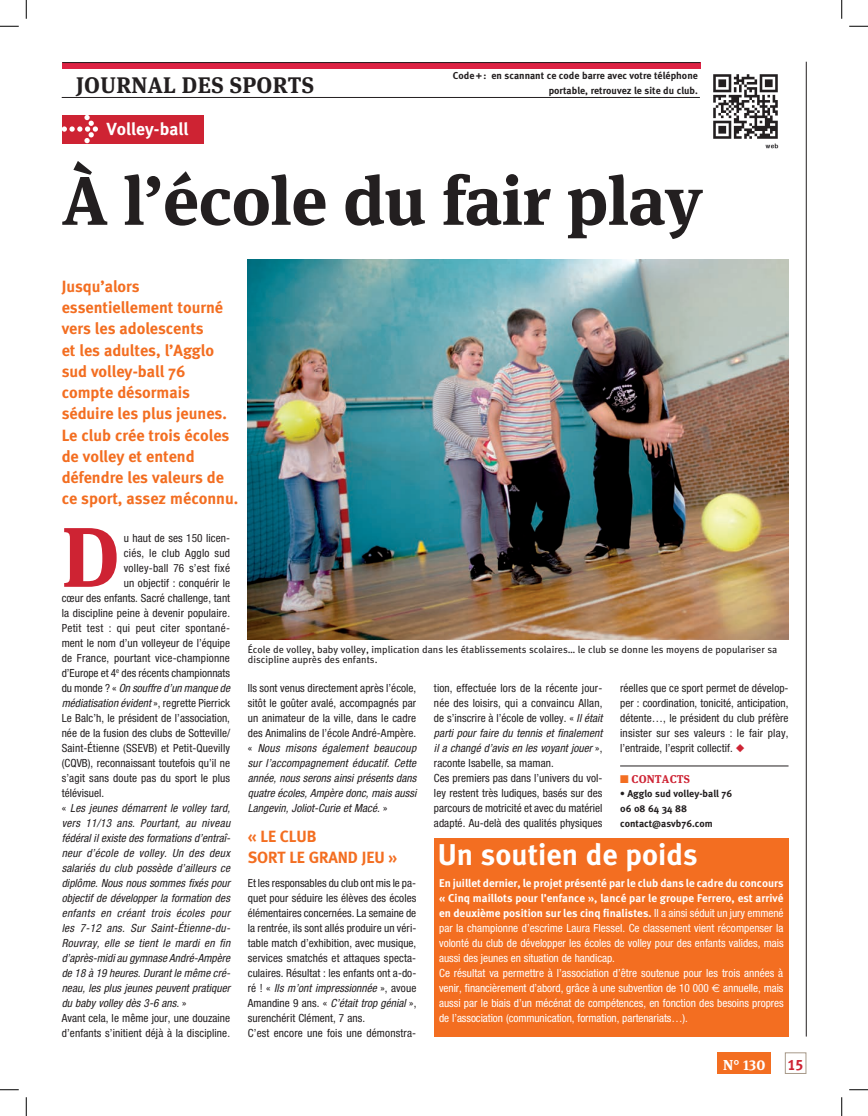
<style>
.page{position:relative;width:868px;height:1116px;background:#fff}
.page>*{position:absolute;margin:0;border:0;box-sizing:border-box;transform-origin:0 0}
.t1{font:700 84.5px "Meta Serif OT";color:#ce2333}
.t2{font:700 68.75px "Meta Serif OT";color:#231f20}
.t3{font:700 30px "Meta";color:#fff}
.t4{font:700 22.5px "Meta Serif OT";letter-spacing:.015em;color:#231f20}
.t5{font:700 17.5px "Meta";letter-spacing:.005em;color:#fff}
.t6{font:700 16.25px/21.2px "Meta";color:#f36e21}
.t7{font:15px "Meta Bold LF Caps";color:#ce2333}
.t8{font:700 14.38px "Meta Serif OT";color:#fff}
.t9{font:condensed 11.25px/15px "Helvetica Neue";letter-spacing:.005em;color:#231f20}
.t10{font:italic condensed 11.25px/15px "Helvetica Neue";letter-spacing:.005em;color:#231f20;text-align:justify}
.t11{font:condensed 11.25px/15px "Helvetica Neue";letter-spacing:-.005em;color:#fff}
.t12{font:700 11.25px/15px "Meta";letter-spacing:.005em;color:#fff;text-align:justify}
.t13{font:italic condensed 11.25px "Helvetica Neue";letter-spacing:.03em;color:#231f20}
.t14{font:italic condensed 11.25px "Helvetica Neue";letter-spacing:.025em;color:#231f20}
.t15{font:condensed 11.25px "Helvetica Neue";letter-spacing:.025em;color:#231f20}
.t16{font:700 11.25px "Meta Serif OT";letter-spacing:.015em;color:#ce2333}
.t17{font:10px/10px "Meta";letter-spacing:.005em;color:#231f20}
.t18{font:700 10px/15px "Meta";letter-spacing:.005em;color:#231f20}
.s1{font-style:normal}
.s2{font-style:italic}
.s3{font-family:"Helvetica Neue";font-weight:400;font-stretch:condensed}
.s4{font-family:"Euro Sans";font-stretch:normal}
</style>
<div class="page">
<hr style="left:805px;top:62px;width:1px;height:974px;background:#231f20">
<div style="left:717px;top:1052px;width:53px;height:21px;background:#f36e21"></div>
<div style="left:785px;top:1052px;width:21px;height:21px;border:1px solid #a79989"></div>
<div style="left:62px;top:115px;width:141px;height:28px;background:#ce2333"></div>
<svg style="left:62px;top:115px;width:36px;height:28px"></svg>
<hr style="left:620px;top:765px;width:168px;height:1px;background:#231f20">
<img style="left:247px;top:259px;width:541px;height:381px">
<div style="left:434px;top:838px;width:354px;height:198px;background:#f36e21"></div>
<div style="left:62px;top:63px;width:727px;height:7px;background:#dd2243"></div>
<hr style="left:62px;top:62px;width:638px;height:1px;background:#231f20">
<img style="left:701px;top:63px;width:88px;height:86px">
<hr style="left:62px;top:97px;width:637px;height:1px;background:#231f20">
<svg style="left:0;top:25px;width:19px;height:2px"></svg>
<svg style="left:849px;top:25px;width:18px;height:2px"></svg>
<svg style="left:0;top:1089px;width:19px;height:1px"></svg>
<svg style="left:849px;top:1089px;width:18px;height:1px"></svg>
<svg style="left:25px;top:0;width:2px;height:19px"></svg>
<svg style="left:25px;top:1097px;width:2px;height:18px"></svg>
<svg style="left:841px;top:0;width:1px;height:19px"></svg>
<svg style="left:841px;top:1097px;width:1px;height:18px"></svg>
<h3 class="t4" style="left:76px;top:72px;width:240px">JOURNAL DES SPORTS</h3>
<p class="t18" style="left:453px;top:68px;width:246px;text-align:right">Code+: en scannant ce code barre avec votre téléphone portable, retrouvez le site du club.</p>
<h3 class="t5" style="left:107px;top:118px;width:83px">Volley-ball</h3>
<h2 class="t2" style="left:62px;top:159px;width:642px">À L’ÉCOLE DU FAIR PLAY</h2>
<p class="t6" style="left:62px;top:275px;width:178px">Jusqu’alors essentiellement tourné vers les adolescents<br>et les adultes, l’Agglo sud volley-ball 76 compte désormais séduire les plus jeunes.<br>Le club crée trois écoles de volley et entend défendre les valeurs de ce sport, assez méconnu.</p>
<h1 class="t1" style="left:62px;top:505px;width:54px">D</h1>
<p class="t9" style="left:124px;top:530px;width:108px">u haut de ses 150 licen-</p>
<p class="t15" style="left:124px;top:546px;width:108px">ciés, le club Agglo sud</p>
<p class="t9" style="left:124px;top:560px;width:108px">volley-ball 76 s’est fixé</p>
<p class="t9" style="left:124px;top:575px;width:108px">un objectif : conquérir le</p>
<p class="t9" style="left:62px;top:590px;width:170px">cœur des enfants. Sacré challenge, tant</p>
<p class="t9" style="left:62px;top:605px;width:170px">la discipline peine à devenir populaire.</p>
<p class="t15" style="left:62px;top:621px;width:170px">Petit test : qui peut citer spontané-</p>
<p class="t9" style="left:62px;top:635px;width:170px">ment le nom d’un volleyeur de l’équipe</p>
<p class="t9" style="left:62px;top:650px;width:170px">de France, pourtant vice-championne</p>
<p class="t9" style="left:62px;top:665px;width:170px">d’Europe et 4<sup>e</sup> des récents championnats</p>
<p class="t10" style="left:62px;top:680px;width:170px"><span class="s1">du monde ? «</span> On souffre d’un manque de</p>
<p class="t10" style="left:62px;top:695px;width:170px">médiatisation évident <span class="s1">», regrette Pierrick</span></p>
<p class="t9" style="left:62px;top:710px;width:170px">Le Balc’h, le président de l’association,</p>
<p class="t9" style="left:62px;top:725px;width:170px">née de la fusion des clubs de Sotteville/</p>
<p class="t9" style="left:62px;top:740px;width:170px">Saint-Étienne (SSEVB) et Petit-Quevilly</p>
<p class="t9" style="left:62px;top:755px;width:170px">(CQVB), reconnaissant toutefois qu’il ne</p>
<p class="t9" style="left:62px;top:770px;width:170px">s’agit sans doute pas du sport le plus</p>
<p class="t9" style="left:62px;top:785px;width:44px">télévisuel.</p>
<p class="t10" style="left:62px;top:800px;width:170px"><span class="s1">«</span> Les jeunes démarrent le volley tard,</p>
<p class="t14" style="left:62px;top:816px;width:170px">vers 11/13 ans. Pourtant, au niveau</p>
<p class="t10" style="left:62px;top:830px;width:170px">fédéral il existe des formations d’entraî-</p>
<p class="t14" style="left:62px;top:846px;width:170px">neur d’école de volley. Un des deux</p>
<p class="t10" style="left:62px;top:860px;width:170px">salariés du club possède d’ailleurs ce</p>
<p class="t10" style="left:62px;top:875px;width:170px">diplôme. Nous nous sommes fixés pour</p>
<p class="t10" style="left:62px;top:890px;width:170px">objectif de développer la formation des</p>
<p class="t13" style="left:62px;top:906px;width:170px">enfants en créant trois écoles pour</p>
<p class="t13" style="left:62px;top:921px;width:170px">les 7-12 ans. Sur Saint-Étienne-du-</p>
<p class="t10" style="left:62px;top:935px;width:170px">Rouvray, elle se tient le mardi en fin</p>
<p class="t10" style="left:62px;top:950px;width:170px">d’après-midi au gymnase André-Ampère</p>
<p class="t10" style="left:62px;top:965px;width:170px">de 18 à 19 heures. Durant le même cré-</p>
<p class="t10" style="left:62px;top:980px;width:170px">neau, les plus jeunes peuvent pratiquer</p>
<p class="t10" style="left:62px;top:995px;width:126px">du baby volley dès 3-6 ans. <span class="s1">»</span></p>
<p class="t9" style="left:62px;top:1010px;width:170px">Avant cela, le même jour, une douzaine</p>
<p class="t9" style="left:62px;top:1025px;width:170px">d’enfants s’initient déjà à la discipline.</p>
<p class="t17" style="left:248px;top:644px;width:531px">École de volley, baby volley, implication dans les établissements scolaires… le club se donne les moyens de populariser sa discipline auprès des enfants.</p>
<p class="t10" style="left:248px;top:680px;width:170px"><span class="s1">Ils sont venus directement après l’école, sitôt le goûter avalé, accompagnés par un animateur de la ville, dans le cadre des Animalins de l’école André-Ampère. «</span> Nous misons également beaucoup sur l’accompagnement éducatif. Cette année, nous serons ainsi présents dans quatre écoles, Ampère donc, mais aussi Langevin, Joliot-Curie et Macé. <span class="s1">»</span></p>
<h3 class="t6" style="left:248px;top:825px;width:151px">« Le club<br>sort le grand jeu »</h3>
<p class="t9" style="left:248px;top:875px;width:170px">Et les responsables du club ont mis le pa&shy;quet pour séduire les élèves des écoles élémentaires concernées. La semaine de la rentrée, ils sont allés produire un véri&shy;table match d’exhibition, avec musique, services smatchés et attaques specta&shy;culaires. Résultat : les enfants ont a-do&shy;ré ! « <span class="s2">Ils m’ont impressionnée</span> », avoue Amandine 9 ans. « <span class="s2">C’était trop génial</span> », surenchérit Clément, 7 ans.<br>C’est encore une fois une démonstra-</p>
<p class="t9" style="left:434px;top:680px;width:170px">tion, effectuée lors de la récente jour&shy;née des loisirs, qui a convaincu Allan, de s’inscrire à l’école de volley. « <span class="s2">Il était parti pour faire du tennis et finalement il a changé d’avis en les voyant jouer</span> », raconte Isabelle, sa maman.<br>Ces premiers pas dans l’univers du vol&shy;ley restent très ludiques, basés sur des parcours de motricité et avec du matériel adapté. Au-delà des qualités physiques</p>
<p class="t9" style="left:620px;top:680px;width:170px;text-align:justify">réelles que ce sport permet de dévelop&shy;per : coordination, tonicité, anticipation, détente…, le président du club préfère insister sur ses valeurs : le fair play, l’entraide, l’esprit collectif.</p>
<p class="t16" style="left:631px;top:772px;width:60px">CONTACTS</p>
<p class="t18" style="left:620px;top:785px;width:114px">• Agglo sud volley-ball 76<br>06 08 64 34 88 contact@asvb76.com</p>
<h3 class="t3" style="left:437px;top:836px;width:261px">Un soutien de poids</h3>
<p class="t12" style="left:439px;top:875px;width:346px">En juillet dernier, le projet présenté par le club dans le cadre du concours « Cinq maillots pour l’enfance », lancé par le groupe Ferrero, est arrivé en deuxième position sur les cinq finalistes. <span class="s3">Il a ainsi séduit un jury emmené</span></p>
<p class="t11" style="left:439px;top:920px;width:346px">par la championne d’escrime Laura Flessel. Ce classement vient récompenser la volonté du club de développer les écoles de volley pour des enfants valides, mais aussi des jeunes en situation de handicap.<br>Ce résultat va permettre à l’association d’être soutenue pour les trois années à venir, financièrement d’abord, grâce à une subvention de 10 000 <span class="s4">€</span> annuelle, mais aussi par le biais d’un mécénat de compétences, en fonction des besoins propres de l’association (communication, formation, partenariats…).</p>
<p class="t8" style="left:723px;top:1056px;width:44px">N° 130</p>
<h3 class="t7" style="left:787px;top:1056px;width:18px">15</h3>
</div>
